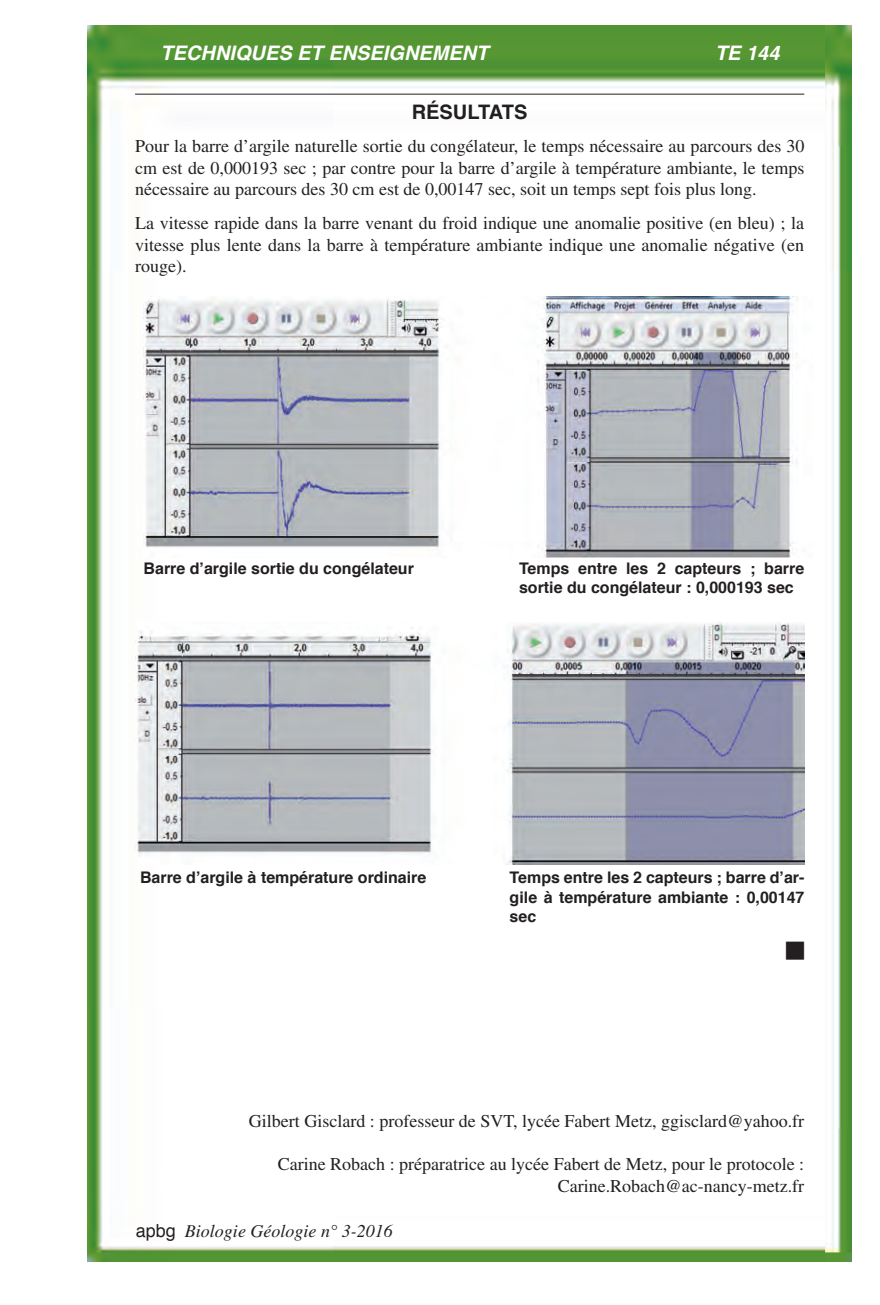
<style>
.page{position:relative;width:880px;height:1305px;background:#fff}
.page>*{position:absolute;margin:0;border:0;box-sizing:border-box;transform-origin:0 0}
.t1{font:italic 700 20px "Helvetica";color:#fff}
.t2{font:700 20px "Helvetica";color:#231f20}
.t3{font:18px/21.6px "Times";color:#231f20;text-align:justify}
.t4{font:italic 18px "Times";color:#231f20}
.t5{font:700 16px/19.2px "Helvetica";color:#231f20}
.s1{font-family:"Helvetica";font-style:normal}
</style>
<div class="page">
<img style="left:87px;top:25px;width:765px;height:1236px">
<hr style="left:135px;top:94px;width:669px;height:1px;background:#231f20">
<img style="left:144px;top:297px;width:668px;height:260px">
<img style="left:136px;top:623px;width:669px;height:241px">
<svg style="left:786px;top:941px;width:18px;height:18px"></svg>
<p class="t1" style="left:161px;top:37px;width:329px">TECHNIQUES ET ENSEIGNEMENT</p>
<p class="t1" style="left:715px;top:37px;width:66px">TE 144</p>
<p class="t2" style="left:412px;top:95px;width:117px">RÉSULTATS</p>
<p class="t3" style="left:135px;top:135px;width:671px">Pour la barre d’argile naturelle sortie du congélateur, le temps nécessaire au parcours des 30 cm est de 0,000193 sec ; par contre pour la barre d’argile à température ambiante, le temps nécessaire au parcours des 30 cm est de 0,00147 sec, soit un temps sept fois plus long.</p>
<p class="t3" style="left:135px;top:212px;width:671px">La vitesse rapide dans la barre venant du froid indique une anomalie positive (en bleu) ; la vitesse plus lente dans la barre à température ambiante indique une anomalie négative (en rouge).</p>
<p class="t5" style="left:144px;top:559px;width:272px">Barre d’argile sortie du congélateur</p>
<p class="t5" style="left:519px;top:559px;width:287px">Temps entre les 2 capteurs ; barre sortie du congélateur : 0,000193 sec</p>
<p class="t5" style="left:140px;top:868px;width:288px">Barre d’argile à température ordinaire</p>
<p class="t5" style="left:509px;top:868px;width:296px;text-align:justify">Temps entre les 2 capteurs ; barre d’ar&shy;gile à température ambiante : 0,00147 sec</p>
<p class="t3" style="left:249px;top:1110px;width:557px">Gilbert Gisclard : professeur de SVT, lycée Fabert Metz, ggisclard@yahoo.fr</p>
<p class="t3" style="left:278px;top:1153px;width:528px;text-align:right">Carine Robach : préparatrice au lycée Fabert de Metz, pour le protocole :<br>Carine.Robach@ac-nancy-metz.fr</p>
<p class="t4" style="left:136px;top:1221px;width:258px"><span class="s1">apbg</span> Biologie Géologie n° 3-2016</p>
</div>
